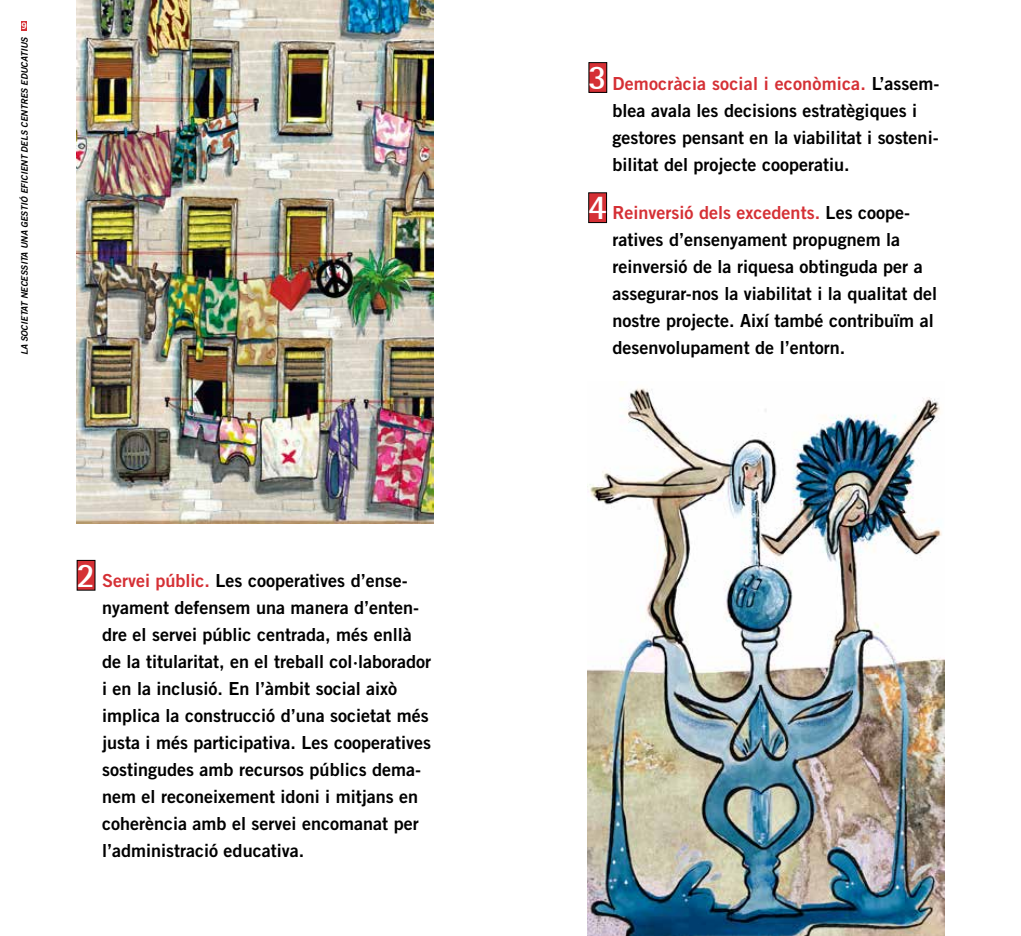
<style>
.page{position:relative;width:1021px;height:936px;background:#fff}
.page>*{position:absolute;margin:0;border:0;box-sizing:border-box;transform-origin:0 0}
.t1{font:700 34.65px "AT Rotis Sans Serif";color:#fff}
.t2{font:18px/27px "Trade Gothic LT Std Bd 2";color:#000}
.t3{font:9px "Trade Gothic LT Std Bd 2 Obl";letter-spacing:-.03em;color:#000}
.t4{font:9px "Trade Gothic LT Std Bd 2";color:#fff}
.s1{color:#d53035}
</style>
<div class="page">
<div style="left:21px;top:21px;width:6px;height:10px;background:#d53035"></div>
<img style="left:77px;top:0;width:357px;height:524px">
<div style="left:77px;top:560px;width:18px;height:30px;background:#d53035"></div>
<div style="left:589px;top:63px;width:17px;height:29px;background:#d53035"></div>
<div style="left:588px;top:62px;width:19px;height:30px;border:1px solid #000"></div>
<div style="left:588px;top:193px;width:18px;height:29px;background:#d53035"></div>
<div style="left:588px;top:193px;width:18px;height:30px;border:1px solid #000"></div>
<img style="left:587px;top:388px;width:357px;height:547px">
<p class="t4" style="left:21px;top:20px;width:7px">9</p>
<p class="t3" style="left:19px;top:355px;width:320px;rotate:-90deg">LA SOCIETAT NECESSITA UNA GESTIÓ EFICIENT DELS CENTRES EDUCATIUS</p>
<h1 class="t1" style="left:77px;top:553px;width:20px">2</h1>
<p class="t2" style="left:102px;top:566px;width:330px"><span class="s1">Servei públic.</span> Les cooperatives d’ense&shy;nyament defensem una manera d’enten&shy;dre el servei públic centrada, més enllà de la titularitat, en el treball col·laborador i en la inclusió. En l’àmbit social això implica la construcció d’una societat més justa i més participativa. Les cooperatives sostingudes amb recursos públics dema&shy;nem el reconeixement idoni i mitjans en coherència amb el servei encomanat per l’administració educativa.</p>
<h1 class="t1" style="left:588px;top:55px;width:20px">3</h1>
<p class="t2" style="left:612px;top:69px;width:328px"><span class="s1">Democràcia social i econòmica.</span> L’assem&shy;blea avala les decisions estratègiques i gestores pensant en la viabilitat i sosteni&shy;bilitat del projecte cooperatiu.</p>
<p class="t2" style="left:612px;top:199px;width:326px"><span class="s1">Reinversió dels excedents.</span> Les coope&shy;ratives d’ensenyament propugnem la reinversió de la riquesa obtinguda per a assegurar-nos la viabilitat i la qualitat del nostre projecte. Així també contribuïm al desenvolupament de l’entorn.</p>
<h1 class="t1" style="left:588px;top:185px;width:20px">4</h1>
</div>
